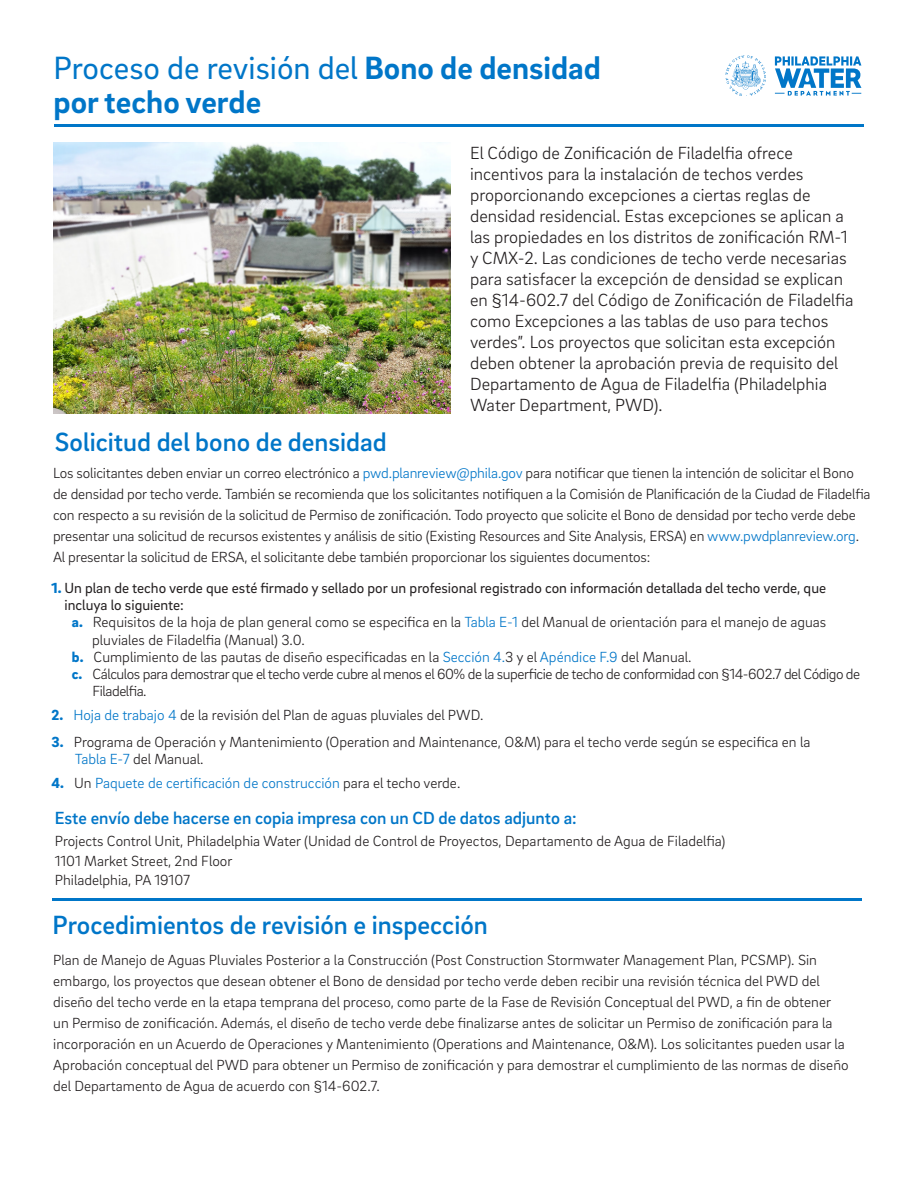
<style>
.page{position:relative;width:918px;height:1188px;background:#fff}
.page>*{position:absolute;margin:0;border:0;box-sizing:border-box;transform-origin:0 0}
.t1{font:700 33px/34.5px "Brix Sans";color:#0076c8}
.t2{font:500 27px "Brix Sans";color:#0076c8}
.Body_copy{font:300 18px/21px "Brix Sans";color:#231f20}
.t3{font:500 18px "Brix Sans";color:#0076c8}
.Body_copy-2{font:300 15px/21px "Brix Sans";color:#231f20}
.t4{font:15px/17.2px "Brix Sans";color:#231f20}
.Body_copy-3{font:300 15px/17.2px "Brix Sans";letter-spacing:-.03em;color:#231f20}
.t5{font:300 15px "Brix Sans";color:#0076c8}
.s1{font-weight:400}
.s2{color:#0076c8}
.s3{font-weight:900;color:#0076c8}
.s4{font-weight:900}
.s5{color:#231f20}
</style>
<div class="page">
<svg style="left:775px;top:56px;width:86px;height:40px"></svg>
<svg style="left:726px;top:56px;width:40px;height:40px"></svg>
<hr style="left:54px;top:124px;width:810px;height:2px;background:#0076c8">
<img style="left:53px;top:143px;width:397px;height:270px">
<hr style="left:53px;top:898px;width:809px;height:3px;background:#0076c8">
<p class="t1" style="left:54px;top:49px;width:549px"><span class="s1">Proceso de revisión del</span> Bono de densidad por techo verde</p>
<p class="Body_copy" style="left:470px;top:141px;width:385px">El Código de Zonificación de Filadelfia ofrece incentivos para la instalación de techos verdes proporcionando excepciones a ciertas reglas de densidad residencial. Estas excepciones se aplican a las propiedades en los distritos de zonificación RM-1 y CMX-2. Las condiciones de techo verde necesarias para satisfacer la excepción de densidad se explican en §14-602.7 del Código de Zonificación de Filadelfia como Excepciones a las tablas de uso para techos verdes”. Los proyectos que solicitan esta excepción deben obtener la aprobación previa de requisito del Departamento de Agua de Filadelfia (Philadelphia Water Department, PWD).</p>
<p class="t2" style="left:55px;top:424px;width:333px">Solicitud del bono de densidad</p>
<p class="Body_copy-2" style="left:53px;top:462px;width:819px">Los solicitantes deben enviar un correo electrónico a <span class="s2">pwd.planreview@phila.gov</span> para notificar que tienen la intención de solicitar el Bono de densidad por techo verde. También se recomienda que los solicitantes notifiquen a la Comisión de Planificación de la Ciudad de Filadelfia con respecto a su revisión de la solicitud de Permiso de zonificación. Todo proyecto que solicite el Bono de densidad por techo verde debe presentar una solicitud de recursos existentes y análisis de sitio (Existing Resources and Site Analysis, ERSA) en <span class="s2">www.pwdplanreview.org</span>.<br>Al presentar la solicitud de ERSA, el solicitante debe también proporcionar los siguientes documentos:</p>
<p class="t4" style="left:64px;top:579px;width:763px;text-indent:-13px"><span class="s3">1.</span> Un plan de techo verde que esté firmado y sellado por un profesional registrado con información detallada del techo verde, que incluya lo siguiente:</p>
<p class="Body_copy-2" style="left:92px;top:613px;width:736px;line-height:17.2px;text-indent:-20px"><span class="s3">a.</span> Requisitos de la hoja de plan general como se especifica en la <span class="s2">Tabla E-1</span> del Manual de orientación para el manejo de aguas pluviales de Filadelfia (Manual) 3.0.</p>
<p class="Body_copy-2" style="left:72px;top:646px;width:621px"><span class="s3">b.</span> Cumplimiento de las pautas de diseño especificadas en la <span class="s2">Sección 4.</span>3 y el <span class="s2">Apéndice F.9</span> del Manual.</p>
<p class="Body_copy-3" style="left:93px;top:665px;width:769px;text-indent:-21px"><span class="s3">c.</span> Cálculos para demostrar que el techo verde cubre al menos el 60% de la superficie de techo de conformidad con §14-602.7 del Código de<br>Filadelfia.</p>
<p class="Body_copy-2" style="left:52px;top:704px;width:433px"><span class="s3">2.</span> <span class="s2">Hoja de trabajo 4</span> de la revisión del Plan de aguas pluviales del PWD.</p>
<p class="Body_copy-2" style="left:75px;top:732px;width:737px;line-height:17.2px;text-indent:-23px"><span class="s3">3.</span> Programa de Operación y Mantenimiento (Operation and Maintenance, O&amp;M) para el techo verde según se especifica en la<br><span class="s2">Tabla E-7</span> del Manual.</p>
<p class="t5" style="left:52px;top:773px;width:410px"><span class="s4">4.</span> <span class="s5">Un</span> Paquete de certificación de construcción <span class="s5">para el techo verde.</span></p>
<p class="t3" style="left:55px;top:806px;width:523px">Este envío debe hacerse en copia impresa con un CD de datos adjunto a:</p>
<p class="Body_copy-2" style="left:55px;top:830px;width:672px">Projects Control Unit, Philadelphia Water (Unidad de Control de Proyectos, Departamento de Agua de Filadelfia)</p>
<p class="Body_copy-2" style="left:55px;top:850px;width:179px">1101 Market Street, 2nd Floor</p>
<p class="Body_copy-2" style="left:55px;top:869px;width:137px">Philadelphia, PA 19107</p>
<p class="t2" style="left:53px;top:908px;width:437px">Procedimientos de revisión e inspección</p>
<p class="Body_copy-2" style="left:53px;top:949px;width:797px">Plan de Manejo de Aguas Pluviales Posterior a la Construcción (Post Construction Stormwater Management Plan, PCSMP). Sin embargo, los proyectos que desean obtener el Bono de densidad por techo verde deben recibir una revisión técnica del PWD del diseño del techo verde en la etapa temprana del proceso, como parte de la Fase de Revisión Conceptual del PWD, a fin de obtener un Permiso de zonificación. Además, el diseño de techo verde debe finalizarse antes de solicitar un Permiso de zonificación para la incorporación en un Acuerdo de Operaciones y Mantenimiento (Operations and Maintenance, O&amp;M). Los solicitantes pueden usar la Aprobación conceptual del PWD para obtener un Permiso de zonificación y para demostrar el cumplimiento de las normas de diseño del Departamento de Agua de acuerdo con §14-602.7.</p>
</div>
